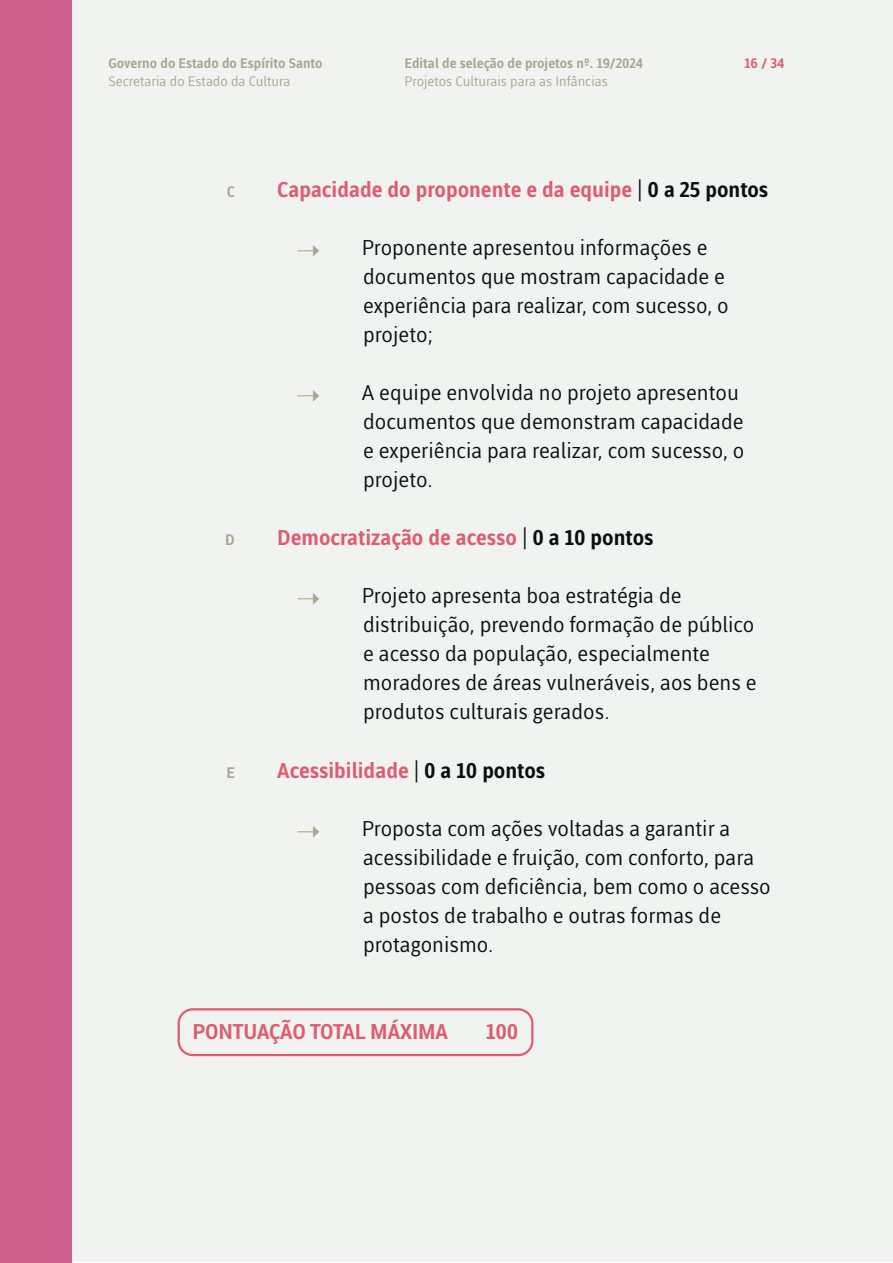
<style>
.page{position:relative;width:893px;height:1263px;background:#fff}
.page>*{position:absolute;margin:0;border:0;box-sizing:border-box;transform-origin:0 0}
.t1{font:21px/29px "Ufes Sans VF Roman";color:#0b0e11}
.t2{font:21px "Ufes Sans VF Roman";color:#de5c70}
.t3{font:15px "Ufes Sans VF Roman";color:#a6a892}
.t4{font:13.5px/18px "Ufes Sans VF Roman";color:#a6a892}
.t5{font:13.5px "Ufes Sans VF Roman";color:#de5c70}
.s1{color:#0b0e11}
</style>
<div class="page">
<div style="left:1px;top:1px;width:891px;height:1261px;background:#f1f3f1"></div>
<div style="left:0;top:0;width:72px;height:1263px;background:#cf5f8c"></div>
<div style="left:178px;top:1008px;width:355px;height:48px;border:2px solid #de5c70;border-radius:14px"></div>
<p class="t4" style="left:108px;top:54px;width:216px">Governo do Estado do Espírito Santo<br>Secretaria do Estado da Cultura</p>
<p class="t4" style="left:405px;top:54px;width:240px">Edital de seleção de projetos nº. 19/2024<br>Projetos Culturais para as Infâncias</p>
<p class="t5" style="left:745px;top:55px;width:42px">16 / 34</p>
<p class="t3" style="left:227px;top:182px;width:10px">C</p>
<p class="t2" style="left:277px;top:176px;width:493px">Capacidade do proponente e da equipe <span class="s1">| 0 a 25 pontos</span></p>
<p class="t1" style="left:362px;top:233px;width:368px">Proponente apresentou informações e documentos que mostram capacidade e experiência para realizar, com sucesso, o projeto;</p>
<p class="t1" style="left:362px;top:378px;width:384px">A equipe envolvida no projeto apresentou documentos que demonstram capacidade e experiência para realizar, com sucesso, o projeto.</p>
<p class="t3" style="left:225px;top:531px;width:11px">D</p>
<p class="t2" style="left:277px;top:525px;width:378px">Democratização de acesso <span class="s1">| 0 a 10 pontos</span></p>
<p class="t1" style="left:362px;top:581px;width:396px">Projeto apresenta boa estratégia de distribuição, prevendo formação de público e acesso da população, especialmente moradores de áreas vulneráveis, aos bens e produtos culturais gerados.</p>
<p class="t3" style="left:226px;top:763px;width:10px">E</p>
<p class="t2" style="left:277px;top:757px;width:270px">Acessibilidade <span class="s1">| 0 a 10 pontos</span></p>
<p class="t1" style="left:362px;top:813px;width:410px">Proposta com ações voltadas a garantir a acessibilidade e fruição, com conforto, para pessoas com deficiência, bem como o acesso a postos de trabalho e outras formas de protagonismo.</p>
<p class="t2" style="left:193px;top:1018px;width:257px">PONTUAÇÃO TOTAL MÁXIMA</p>
<p class="t2" style="left:486px;top:1018px;width:34px">100</p>
</div>
